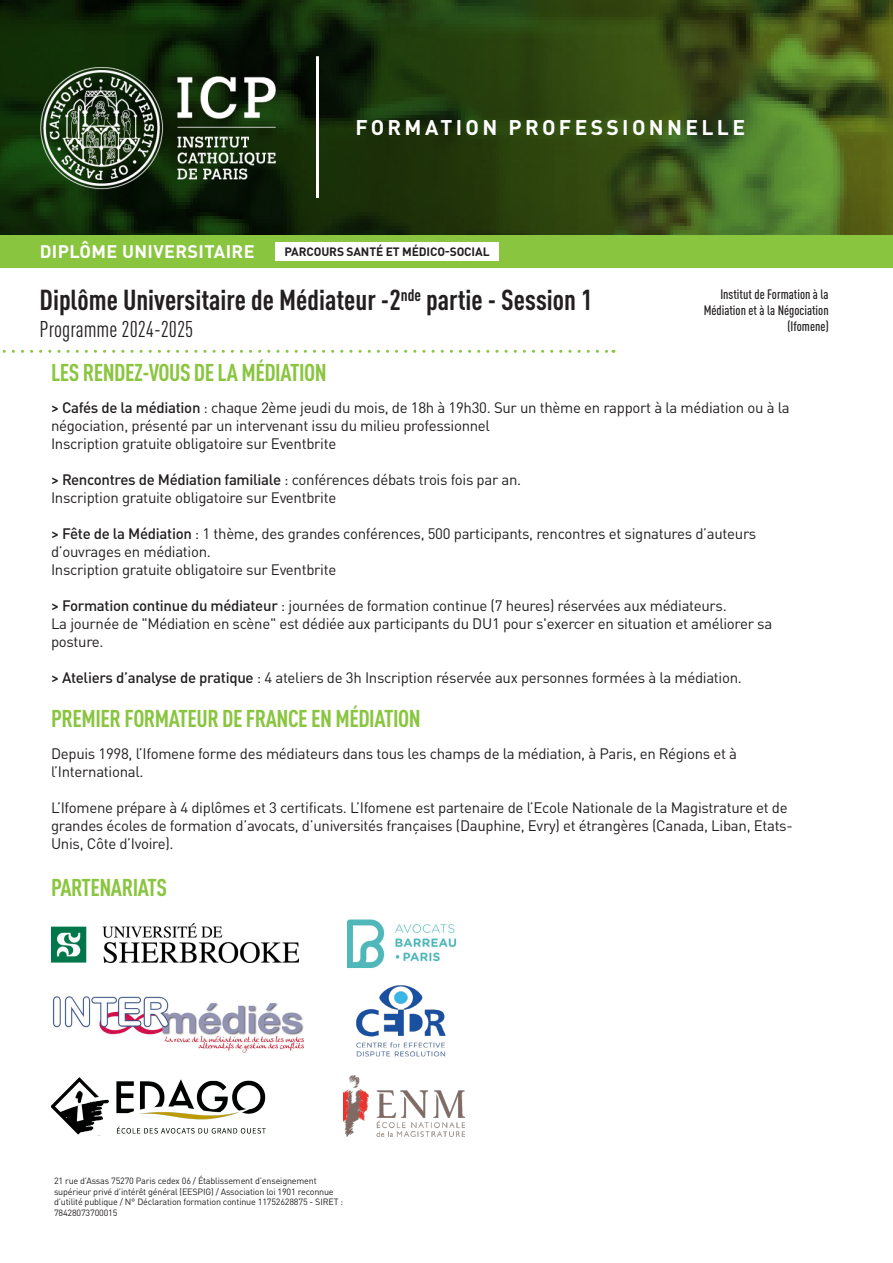
<style>
.page{position:relative;width:893px;height:1263px;background:#fff}
.page>*{position:absolute;margin:0;border:0;box-sizing:border-box;transform-origin:0 0}
.FC_titre_formation{font:700 condensed 28.5px "DINOT";color:#231f20}
.Les_Plus{font:700 condensed 24px "DINOT";letter-spacing:-.02em;color:#89c53f}
.FC_titre_formation-2{font:condensed 22.5px "DINOT";color:#231f20}
.t1{font:700 21px "DINOT";letter-spacing:.16em;color:#fff}
.t2{font:700 18px "DINOT";letter-spacing:.02em;color:#fff}
.Les_Plus-2{font:15px/18px "DINOT";letter-spacing:-.02em;color:#231f20}
.t3{font:500 condensed 13.5px/16.2px "DINOT";color:#231f20;text-align:right}
.Les_Plus-3{font:700 12px "DINOT";letter-spacing:-.01em;color:#231f20}
.Les_Plus-4{font:9px/10.8px "DINOT";letter-spacing:-.02em;color:#231f20}
.s1{font-weight:500}
</style>
<div class="page">
<img style="left:348px;top:919px;width:108px;height:67px">
<img style="left:52px;top:996px;width:252px;height:57px">
<img style="left:356px;top:986px;width:90px;height:71px">
<img style="left:52px;top:1077px;width:214px;height:59px">
<img style="left:343px;top:1076px;width:122px;height:60px">
<img style="left:52px;top:923px;width:247px;height:40px">
<img style="left:0;top:1px;width:893px;height:234px">
<img style="left:41px;top:67px;width:234px;height:125px">
<div style="left:0;top:235px;width:893px;height:32px;background:#89c53f"></div>
<hr style="left:316px;top:56px;width:3px;height:142px;background:#fff">
<svg style="left:2px;top:350px;width:612px;height:3px"></svg>
<div style="left:275px;top:242px;width:224px;height:19px;background:#fff"></div>
<p class="t1" style="left:355px;top:114px;width:391px">FORMATION PROFESSIONNELLE</p>
<p class="t2" style="left:40px;top:240px;width:216px">DIPLÔME UNIVERSITAIRE</p>
<p class="Les_Plus-3" style="left:284px;top:244px;width:207px">PARCOURS SANTÉ ET MÉDICO-SOCIAL</p>
<p class="FC_titre_formation" style="left:40px;top:283px;width:554px">Diplôme Universitaire de Médiateur -2<sup>nde</sup> partie - Session 1</p>
<p class="FC_titre_formation-2" style="left:40px;top:316px;width:155px">Programme 2024-2025</p>
<p class="t3" style="left:704px;top:286px;width:126px">Institut de Formation à la<br>Médiation et à la Négociation (Ifomene)</p>
<p class="Les_Plus" style="left:51px;top:358px;width:277px">LES RENDEZ-VOUS DE LA MÉDIATION</p>
<p class="Les_Plus-2" style="left:51px;top:399px;width:740px"><span class="s1">&gt; Cafés de la médiation</span> : chaque 2ème jeudi du mois, de 18h à 19h30. Sur un thème en rapport à la médiation ou à la négociation, présenté par un intervenant issu du milieu professionnel</p>
<p class="Les_Plus-2" style="left:51px;top:435px;width:287px">Inscription gratuite obligatoire sur Eventbrite</p>
<p class="Les_Plus-2" style="left:51px;top:471px;width:472px"><span class="s1">&gt; Rencontres de Médiation familiale</span> : conférences débats trois fois par an.</p>
<p class="Les_Plus-2" style="left:51px;top:489px;width:287px">Inscription gratuite obligatoire sur Eventbrite</p>
<p class="Les_Plus-2" style="left:51px;top:525px;width:707px"><span class="s1">&gt; Fête de la Médiation</span> : 1 thème, des grandes conférences, 500 participants, rencontres et signatures d’auteurs d’ouvrages en médiation.</p>
<p class="Les_Plus-2" style="left:51px;top:561px;width:287px">Inscription gratuite obligatoire sur Eventbrite</p>
<p class="Les_Plus-2" style="left:51px;top:597px;width:677px"><span class="s1">&gt; Formation continue du médiateur</span> : journées de formation continue (7 heures) réservées aux médiateurs.</p>
<p class="Les_Plus-2" style="left:51px;top:615px;width:723px">La journée de "Médiation en scène" est dédiée aux participants du DU1 pour s'exercer en situation et améliorer sa posture.</p>
<p class="Les_Plus-2" style="left:51px;top:669px;width:692px"><span class="s1">&gt; Ateliers d’analyse de pratique</span> : 4 ateliers de 3h Inscription réservée aux personnes formées à la médiation.</p>
<p class="Les_Plus" style="left:51px;top:703px;width:371px">PREMIER FORMATEUR DE FRANCE EN MÉDIATION</p>
<p class="Les_Plus-2" style="left:51px;top:744px;width:688px">Depuis 1998, l’Ifomene forme des médiateurs dans tous les champs de la médiation, à Paris, en Régions et à l’International.</p>
<p class="Les_Plus-2" style="left:51px;top:798px;width:743px">L’Ifomene prépare à 4 diplômes et 3 certificats. L’Ifomene est partenaire de l’Ecole Nationale de la Magistrature et de grandes écoles de formation d’avocats, d’universités françaises (Dauphine, Evry) et étrangères (Canada, Liban, Etats-<br>Unis, Côte d’Ivoire).</p>
<p class="Les_Plus" style="left:51px;top:873px;width:118px">PARTENARIATS</p>
<p class="Les_Plus-4" style="left:54px;top:1175px;width:291px">21 rue d’Assas 75270 Paris cedex 06 / Établissement d’enseignement supérieur privé d’intérêt général (EESPIG) / Association loi 1901 reconnue d’utilité publique / N° Déclaration formation continue 11752628875 - SIRET :<br>78428073700015</p>
</div>
